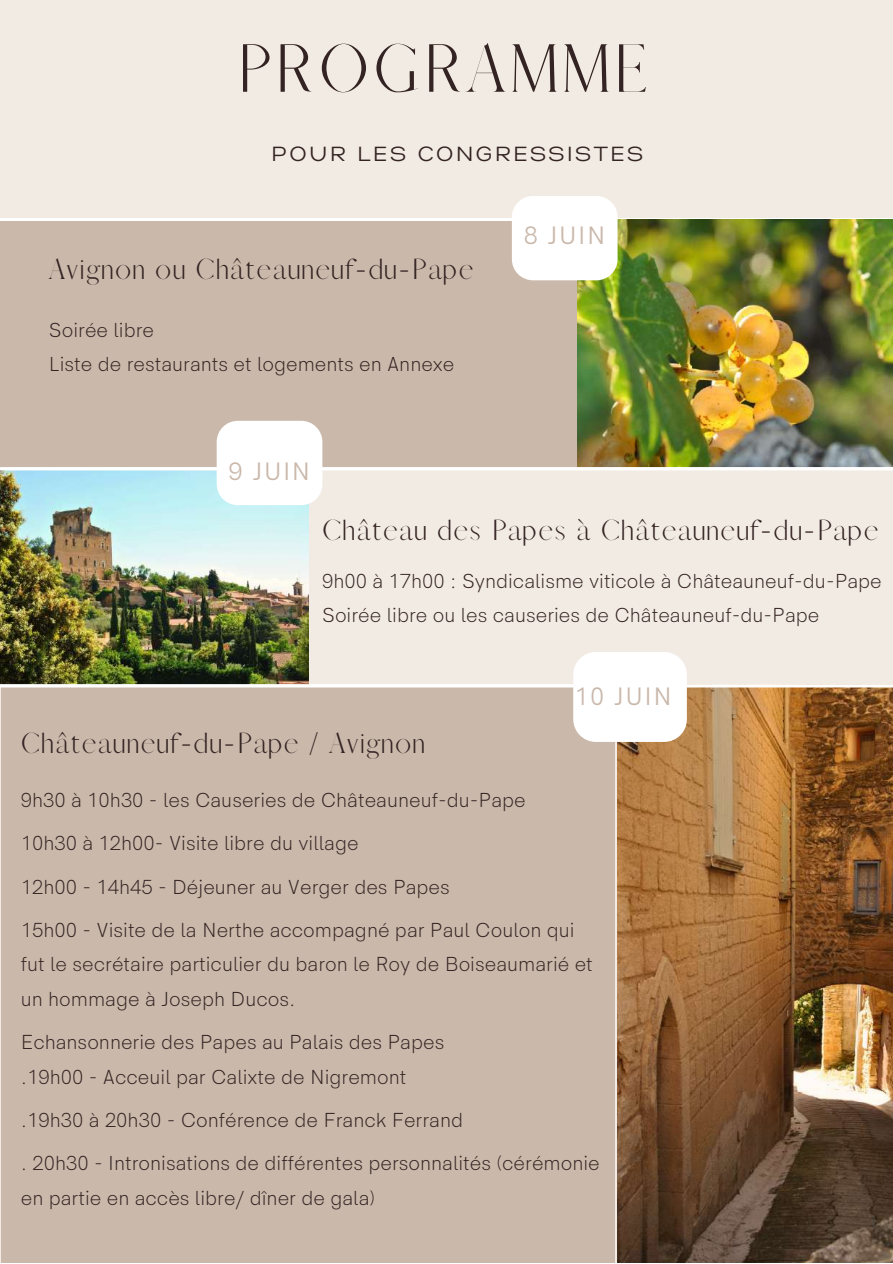
<style>
.page{position:relative;width:893px;height:1264px;background:#fff}
.page>*{position:absolute;margin:0;border:0;box-sizing:border-box;transform-origin:0 0}
.t1{font:61.2px "Afrah";letter-spacing:.06em;color:#332322}
.t2{font:26.25px "Afrah";letter-spacing:.06em;color:#332322}
.t3{font:25.35px "HK Sentiments";letter-spacing:.06em;color:#cab8aa}
.t4{font:300 20.4px/43.3px "HK Sentiments";color:#332322}
.t5{font:20.4px "Gabriel Sans";letter-spacing:.125em;color:#332322}
</style>
<div class="page">
<div style="left:0;top:0;width:892px;height:1262px;background:#f2ebe3"></div>
<div style="left:1px;top:687px;width:613px;height:575px;background:#cab8aa"></div>
<img style="left:617px;top:687px;width:275px;height:575px">
<hr style="left:0;top:218px;width:892px;height:3px;background:#fff">
<div style="left:0;top:221px;width:599px;height:246px;background:#cab8aa"></div>
<img style="left:577px;top:220px;width:315px;height:247px">
<img style="left:0;top:470px;width:308px;height:214px">
<div style="left:512px;top:196px;width:105px;height:84px;background:#fff;border-radius:21px"></div>
<hr style="left:0;top:467px;width:892px;height:3px;background:#fff">
<div style="left:217px;top:421px;width:105px;height:84px;background:#fff;border-radius:21px"></div>
<hr style="left:0;top:684px;width:892px;height:3px;background:#fff">
<div style="left:573px;top:652px;width:113px;height:90px;background:#fff;border-radius:23px"></div>
<h1 class="t1" style="left:236px;top:30px;width:413px">PROGRAMME</h1>
<p class="t5" style="left:271px;top:145px;width:373px">POUR LES CONGRESSISTES</p>
<p class="t2" style="left:49px;top:252px;width:426px">Avignon ou Châteauneuf-du-Pape</p>
<p class="t4" style="left:49px;top:314px;width:407px;line-height:33.9px">Soirée libre<br>Liste de restaurants et logements en Annexe</p>
<p class="t3" style="left:228px;top:457px;width:83px">9 JUIN</p>
<p class="t3" style="left:523px;top:221px;width:83px">8 JUIN</p>
<p class="t2" style="left:322px;top:513px;width:557px">Château des Papes à Châteauneuf-du-Pape</p>
<p class="t4" style="left:322px;top:565px;width:561px;line-height:33.9px">9h00 à 17h00 : Syndicalisme viticole à Châteauneuf-du-Pape<br>Soirée libre ou les causeries de Châteauneuf-du-Pape</p>
<p class="t3" style="left:574px;top:681px;width:99px">10 JUIN</p>
<p class="t2" style="left:21px;top:727px;width:405px">Châteauneuf-du-Pape / Avignon</p>
<p class="t4" style="left:21px;top:779px;width:555px">9h30 à 10h30 - les Causeries de Châteauneuf-du-Pape 10h30 à 12h00- Visite libre du village<br>12h00 - 14h45 - Déjeuner au Verger des Papes<br>15h00 - Visite de la Nerthe accompagné par Paul Coulon qui</p>
<p class="t4" style="left:21px;top:948px;width:573px;line-height:34.3px">fut le secrétaire particulier du baron le Roy de Boiseaumarié et un hommage à Joseph Ducos.</p>
<p class="t4" style="left:21px;top:1025px;width:425px;line-height:34.3px">Echansonnerie des Papes au Palais des Papes .19h00 - Acceuil par Calixte de Nigremont</p>
<p class="t4" style="left:21px;top:1099px;width:580px">.19h30 à 20h30 - Conférence de Franck Ferrand<br>. 20h30 - Intronisations de différentes personnalités (cérémonie</p>
<p class="t4" style="left:21px;top:1176px;width:356px">en partie en accès libre/ dîner de gala)</p>
</div>
